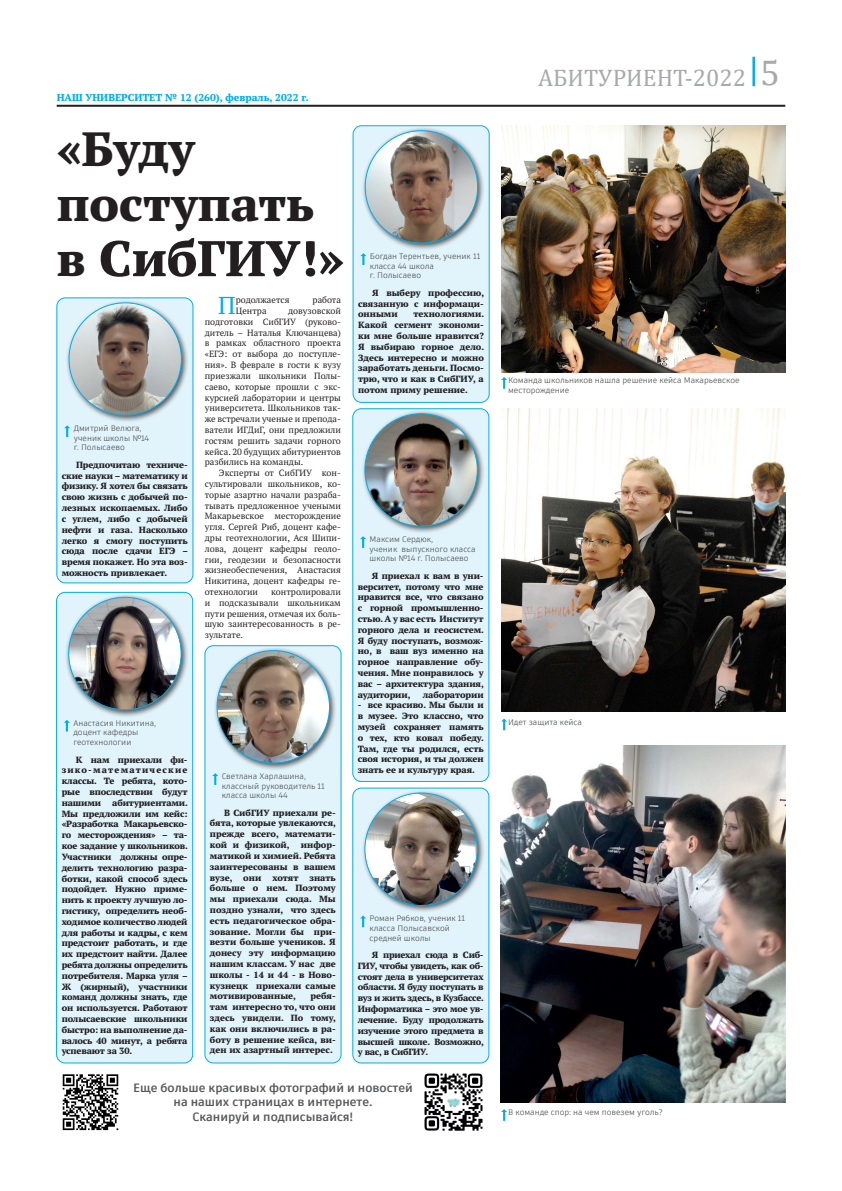
<style>
.page{position:relative;width:842px;height:1191px;background:#fff}
.page>*{position:absolute;margin:0;border:0;box-sizing:border-box;transform-origin:0 0}
.t1{font:800 50px "PT Serif Pro";color:#231f20}
.t2{font:800 48px/55px "PT Serif Pro";color:#231f20}
.t3{font:36px "Cambria Math";color:#a8a9ad}
.t4{font:24.4px "PT Serif Pro";color:#00aeef}
.t5{font:24px "Cambria Math";color:#a8a9ad}
.t6{font:700 12px/14.4px "Artifakt Element";color:#57585a;text-align:center}
.t7{font:800 10px "PT Serif Pro";color:#00aeef}
.t8{font:800 9px/10.8px "PT Serif Pro";letter-spacing:-.01em;color:#231f20;text-align:justify}
.t9{font:9px/10.8px "PT Serif Pro";color:#231f20;text-align:justify}
.t10{font:8px/9.6px "Artifakt Element";color:#57585a}
.s1{font-size:48px}
</style>
<div class="page">
<hr style="left:57px;top:105px;width:728px;height:2px;background:#231f20">
<hr style="left:752px;top:57px;width:3px;height:29px;background:#00aeef">
<img style="left:62px;top:1074px;width:57px;height:57px">
<img style="left:424px;top:1073px;width:59px;height:58px">
<svg style="left:501px;top:1109px;width:6px;height:11px"></svg>
<svg style="left:501px;top:718px;width:6px;height:12px"></svg>
<svg style="left:501px;top:377px;width:6px;height:12px"></svg>
<div style="left:57px;top:592px;width:136px;height:471px;background:#e1f4fc;border-radius:9px"></div>
<div style="left:56px;top:592px;width:137px;height:471px;border:1px solid #00aeef;border-radius:9px"></div>
<div style="left:205px;top:645px;width:136px;height:418px;background:#e1f4fc;border-radius:9px"></div>
<div style="left:205px;top:645px;width:136px;height:418px;border:1px solid #00aeef;border-radius:9px"></div>
<div style="left:353px;top:788px;width:136px;height:275px;background:#e1f4fc;border-radius:9px"></div>
<div style="left:353px;top:788px;width:136px;height:275px;border:1px solid #00aeef;border-radius:9px"></div>
<div style="left:353px;top:126px;width:136px;height:276px;background:#e1f4fc;border-radius:9px"></div>
<div style="left:353px;top:126px;width:136px;height:276px;border:1px solid #00aeef;border-radius:9px"></div>
<div style="left:57px;top:298px;width:136px;height:285px;background:#e1f4fc;border-radius:9px"></div>
<div style="left:57px;top:298px;width:136px;height:285px;border:1px solid #00aeef;border-radius:9px"></div>
<div style="left:353px;top:409px;width:136px;height:372px;background:#e1f4fc;border-radius:9px"></div>
<div style="left:353px;top:408px;width:136px;height:373px;border:1px solid #00aeef;border-radius:9px"></div>
<div style="left:65px;top:593px;width:124px;height:124px;background:#231f20;opacity:.75"></div>
<img style="left:69px;top:597px;width:112px;height:112px;border-radius:56px">
<div style="left:213px;top:646px;width:124px;height:125px;background:#231f20;opacity:.75"></div>
<img style="left:217px;top:650px;width:112px;height:113px;border-radius:56px">
<div style="left:361px;top:789px;width:124px;height:124px;background:#231f20;opacity:.75"></div>
<img style="left:365px;top:793px;width:112px;height:112px;border-radius:56px">
<div style="left:361px;top:127px;width:124px;height:124px;background:#231f20;opacity:.75"></div>
<img style="left:365px;top:131px;width:113px;height:112px;border-radius:56px">
<div style="left:65px;top:299px;width:124px;height:124px;background:#231f20;opacity:.75"></div>
<img style="left:69px;top:303px;width:112px;height:112px;border-radius:56px">
<div style="left:361px;top:410px;width:124px;height:124px;background:#231f20;opacity:.75"></div>
<img style="left:365px;top:414px;width:112px;height:112px;border-radius:56px">
<svg style="left:64px;top:720px;width:6px;height:11px"></svg>
<svg style="left:212px;top:773px;width:6px;height:12px"></svg>
<svg style="left:360px;top:915px;width:6px;height:12px"></svg>
<svg style="left:360px;top:253px;width:6px;height:12px"></svg>
<svg style="left:64px;top:425px;width:6px;height:12px"></svg>
<svg style="left:360px;top:536px;width:6px;height:12px"></svg>
<img style="left:501px;top:126px;width:284px;height:246px">
<img style="left:501px;top:408px;width:284px;height:303px">
<img style="left:501px;top:745px;width:284px;height:357px">
<p class="t7" style="left:57px;top:91px;width:254px">НАШ УНИВЕРСИТЕТ № 12 (260), февраль, 2022 г.</p>
<h2 class="t2" style="left:57px;top:121px;width:259px">«Буду поступать</h2>
<h1 class="t1" style="left:57px;top:225px;width:289px"><span class="s1">в</span> СибГИУ!»</h1>
<h3 class="t4" style="left:218px;top:289px;width:19px">П</h3>
<p class="t9" style="left:236px;top:294px;width:55px">родолжается</p>
<p class="t9" style="left:313px;top:294px;width:30px">работа</p>
<p class="t9" style="left:205px;top:305px;width:138px;text-indent:83px">довузовской подготовки СибГИУ (руково&shy;дитель – Наталья Ключанцева) в рамках областного проекта «ЕГЭ: от выбора до поступле&shy;ния». В феврале в гости к вузу приезжали школьники Полы&shy;саево, которые прошли с экс&shy;курсией лаборатории и центры университета. Школьников так&shy;же встречали ученые и препода&shy;ватели ИГДиГ, они предложили гостям решить задачи горного кейса. 20 будущих абитуриентов разбились на команды.</p>
<p class="t9" style="left:205px;top:467px;width:138px;text-indent:14px">Эксперты от СибГИУ кон&shy;сультировали школьников, ко&shy;торые азартно начали разраба&shy;тывать предложенное учеными Макарьевское месторождение угля. Сергей Риб, доцент кафе&shy;дры геотехнологии, Ася Шипи&shy;лова, доцент кафедры геоло&shy;гии, геодезии и безопасности жизнеобеспечения, Анастасия Никитина, доцент кафедры ге&shy;отехнологии</p>
<p class="t9" style="left:236px;top:305px;width:32px">Центра</p>
<p class="t10" style="left:74px;top:423px;width:77px">Дмитрий Велюга, ученик школы №14 г. Полысаево</p>
<p class="t8" style="left:62px;top:459px;width:128px;text-indent:14px">Предпочитаю техниче&shy;ские науки – математику и физику. Я хотел бы связать свою жизнь с добычей по&shy;лезных ископаемых. Либо с углем, либо с добычей нефти и газа. Насколько легко я смогу поступить сюда после сдачи ЕГЭ – время покажет. Но эта воз&shy;можность привлекает.</p>
<p class="t9" style="left:205px;top:586px;width:138px;text-indent:66px">контролировали и подсказывали школьникам пути решения, отмечая их боль&shy;шую заинтересованность в ре&shy;зультате.</p>
<p class="t10" style="left:73px;top:718px;width:84px">Анастасия Никитина, доцент кафедры геотехнологии</p>
<p class="t8" style="left:62px;top:754px;width:128px;text-indent:14px">К нам приехали фи&shy;зико-математические классы. Те ребята, кото&shy;рые впоследствии будут нашими абитуриентами.<br>Мы предложили им кейс: «Разработка Макарьевско&shy;го месторождения» – та&shy;кое задание у школьников.<br>Участники должны опре&shy;делить технологию разра&shy;ботки, какой способ здесь подойдет. Нужно приме&shy;нить к проекту лучшую ло&shy;гистику, определить необ&shy;ходимое количество людей для работы и кадры, с кем предстоит работать, и где их предстоит найти. Далее ребята должны определить потребителя. Марка угля – Ж (жирный), участники команд должны знать, где он используется. Работают полысаевские школьники быстро: на выполнение да&shy;валось 40 минут, а ребята успевают за 30.</p>
<p class="t10" style="left:222px;top:771px;width:105px">Светлана Харлашина, классный руководитель 11 класса школы 44</p>
<p class="t8" style="left:210px;top:807px;width:128px;text-indent:14px">В СибГИУ приехали ре&shy;бята, которые увлекаются, прежде всего, математи&shy;кой и физикой, инфор&shy;матикой и химией. Ребята заинтересованы в вашем вузе, они хотят знать больше о нем. Поэтому мы приехали сюда. Мы поздно узнали, что здесь есть педагогическое обра&shy;зование. Могли бы при&shy;везти больше учеников. Я донесу эту информацию нашим классам. У нас две школы - 14 и 44 - в Ново&shy;кузнецк приехали самые мотивированные,</p>
<p class="t8" style="left:210px;top:990px;width:128px;text-indent:101px">ребя&shy;там интересно то, что они здесь увидели. По тому, как они включились в ра&shy;боту в решение кейса, ви&shy;ден их азартный интерес.</p>
<p class="t10" style="left:370px;top:251px;width:112px">Богдан Терентьев, ученик 11 класса 44 школа<br>г. Полысаево</p>
<p class="t8" style="left:358px;top:287px;width:128px;text-indent:14px">Я выберу профессию, связанную с информаци&shy;онными</p>
<p class="t8" style="left:358px;top:308px;width:128px;text-indent:56px">технологиями.<br>Какой сегмент экономи&shy;ки мне больше нравится?<br>Я выбираю горное дело.<br>Здесь интересно и можно заработать деньги. Посмо&shy;трю, что и как в СибГИУ, а потом приму решение.</p>
<p class="t10" style="left:370px;top:534px;width:108px">Максим Сердюк,<br>ученик выпускного класса школы №14 г. Полысаево</p>
<p class="t8" style="left:358px;top:570px;width:128px;text-indent:14px">Я приехал к вам в уни&shy;верситет, потому что мне нравится все, что связано с горной промышленно&shy;стью. А у вас есть Институт горного дела и геосистем.<br>Я буду поступать, возмож&shy;но, в ваш вуз именно на горное направление обу&shy;чения. Мне понравилось у вас – архитектура здания, аудитории,</p>
<p class="t8" style="left:423px;top:689px;width:62px">лаборатории</p>
<p class="t8" style="left:358px;top:699px;width:128px">- все красиво. Мы были и в музее. Это классно, что музей сохраняет память о тех, кто ковал победу.<br>Там, где ты родился, есть своя история, и ты должен знать ее и культуру края.</p>
<p class="t10" style="left:370px;top:914px;width:97px">Роман Рябков, ученик 11 класса Полысавской средней школы</p>
<p class="t8" style="left:358px;top:949px;width:128px;text-indent:14px">Я приехал сюда в Сиб-ГИУ, чтобы увидеть, как об&shy;стоят дела в университетах области. Я буду поступать в вуз и жить здесь, в Кузбассе.<br>Информатика – это мое ув&shy;лечение. Буду продолжать изучение этого предмета в высшей школе. Возможно, у вас, в СибГИУ.</p>
<h3 class="t6" style="left:133px;top:1080px;width:281px">Еще больше красивых фотографий и новостей на наших страницах в интернете.<br>Сканируй и подписывайся!</h3>
<h3 class="t5" style="left:538px;top:63px;width:209px">АБИТУРИЕНТ-2022</h3>
<h3 class="t3" style="left:760px;top:51px;width:21px">5</h3>
<p class="t10" style="left:508px;top:375px;width:233px">Команда школьников нашла решение кейса Макарьевское месторождение</p>
<p class="t10" style="left:508px;top:717px;width:75px">Идет защита кейса</p>
<p class="t10" style="left:508px;top:1107px;width:156px">В команде спор: на чем повезем уголь?</p>
</div>
